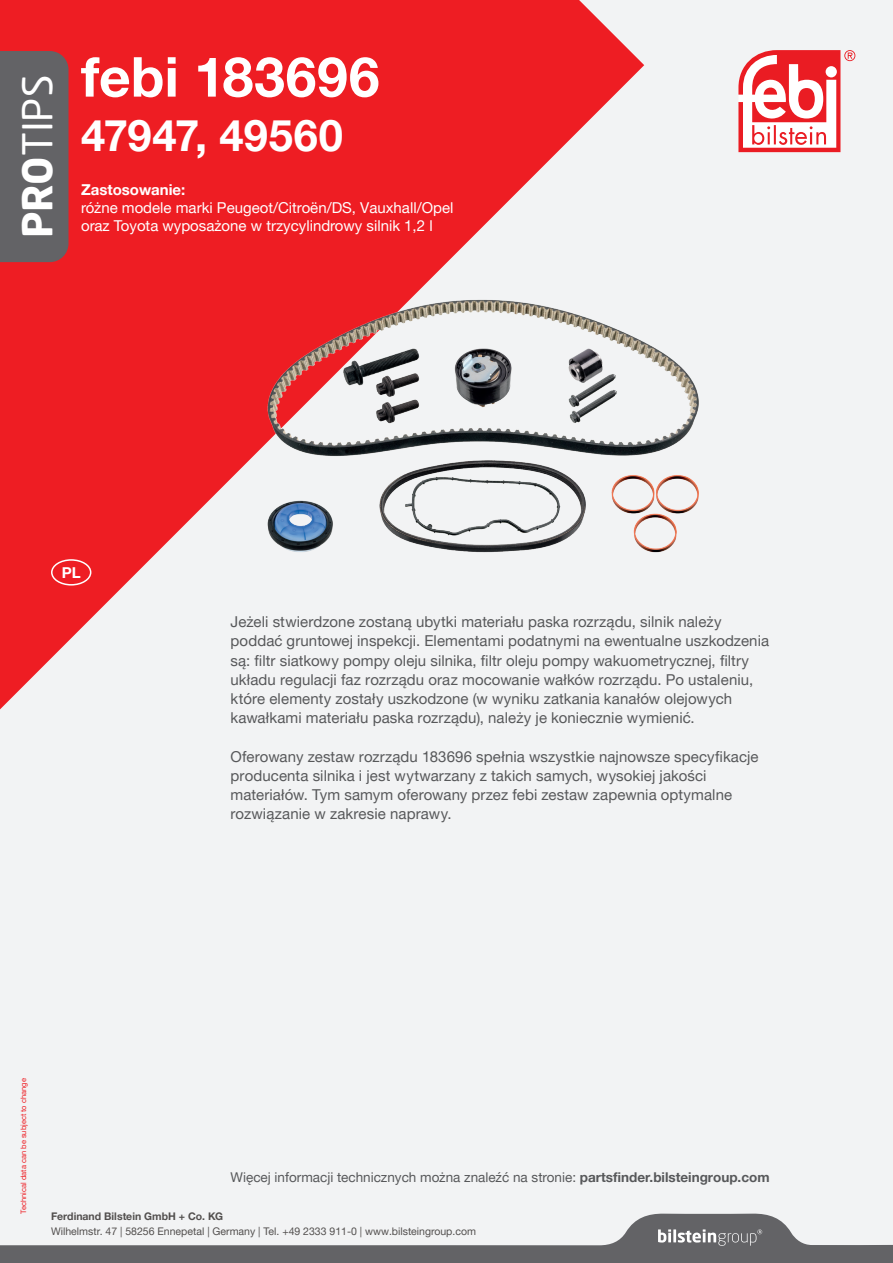
<style>
.page{position:relative;width:893px;height:1263px;background:#f2f3f4}
.page>*{position:absolute;margin:0;border:0;box-sizing:border-box;transform-origin:0 0}
.t1{font:700 55.2px "Helvetica Neue World 75";letter-spacing:.01em;color:#fff}
.t2{font:700 43.5px "Helvetica Neue World 75";letter-spacing:.01em;color:#fff}
.t3{font:40.65px "Neo Sans Pro";color:#fff}
.t4{font:15px/19.2px "Helvetica Neue World 55 Roman";letter-spacing:.005em;color:#57585a}
.t5{font:15px/18px "Helvetica Neue World 55 Roman";color:#fff}
.t6{font:700 15px "Helvetica Neue World 75";color:#fff}
.t7{font:13.5px "Helvetica Neue World 55 Roman";color:#57585a}
.t8{font:10.5px "Helvetica Neue World 55 Roman";color:#524f4e}
.t9{font:700 10.5px "Helvetica Neue World 75";color:#524f4e}
.t10{font:7.5px "Helvetica Neue World 55 Roman";color:#ee1d23}
.s1{font-weight:700}
.s2{font-family:"Helvetica Neue World 75";font-weight:700}
</style>
<div class="page">
<svg style="left:0;top:0;width:644px;height:710px;fill:#ee1d23"></svg>
<div style="left:0;top:51px;width:69px;height:211px;background:#636366"></div>
<svg style="left:738px;top:50px;width:117px;height:102px"></svg>
<svg style="left:0;top:1213px;width:893px;height:50px"></svg>
<div style="left:51px;top:559px;width:40px;height:26px;border:2px solid #fff;border-radius:50%"></div>
<img style="left:259px;top:291px;width:440px;height:268px">
<h3 class="t3" style="left:13px;top:238px;width:165px;rotate:-90deg"><span class="s1">PRO</span>TIPS</h3>
<h1 class="t1" style="left:81px;top:45px;width:300px">febi 183696</h1>
<h2 class="t2" style="left:81px;top:110px;width:263px">47947, 49560</h2>
<p class="t6" style="left:81px;top:181px;width:106px">Zastosowanie:</p>
<p class="t5" style="left:81px;top:199px;width:374px">różne modele marki Peugeot/Citroën/DS, Vauxhall/Opel oraz Toyota wyposażone w trzycylindrowy silnik 1,2 l</p>
<p class="t6" style="left:62px;top:564px;width:20px">PL</p>
<p class="t4" style="left:231px;top:612px;width:540px">Jeżeli stwierdzone zostaną ubytki materiału paska rozrządu, silnik należy poddać gruntowej inspekcji. Elementami podatnymi na ewentualne uszkodzenia są: filtr siatkowy pompy oleju silnika, filtr oleju pompy wakuometrycznej, filtry układu regulacji faz rozrządu oraz mocowanie wałków rozrządu. Po ustaleniu, które elementy zostały uszkodzone (w wyniku zatkania kanałów olejowych kawałkami materiału paska rozrządu), należy je koniecznie wymienić.</p>
<p class="t4" style="left:231px;top:747px;width:530px">Oferowany zestaw rozrządu 183696 spełnia wszystkie najnowsze specyfikacje producenta silnika i jest wytwarzany z takich samych, wysokiej jakości materiałów. Tym samym oferowany przez febi zestaw zapewnia optymalne rozwiązanie w zakresie naprawy.</p>
<p class="t10" style="left:19px;top:1213px;width:137px;rotate:-90deg">Technical data can be subject to change</p>
<p class="t7" style="left:231px;top:1169px;width:540px">Więcej informacji technicznych można znaleźć na stronie: <span class="s2">partsfinder.bilsteingroup.com</span></p>
<p class="t9" style="left:51px;top:1210px;width:174px">Ferdinand Bilstein GmbH + Co. KG</p>
<p class="t8" style="left:51px;top:1225px;width:426px">Wilhelmstr. 47 | 58256 Ennepetal | Germany | Tel. +49 2333 911-0 | www.bilsteingroup.com</p>
</div>
